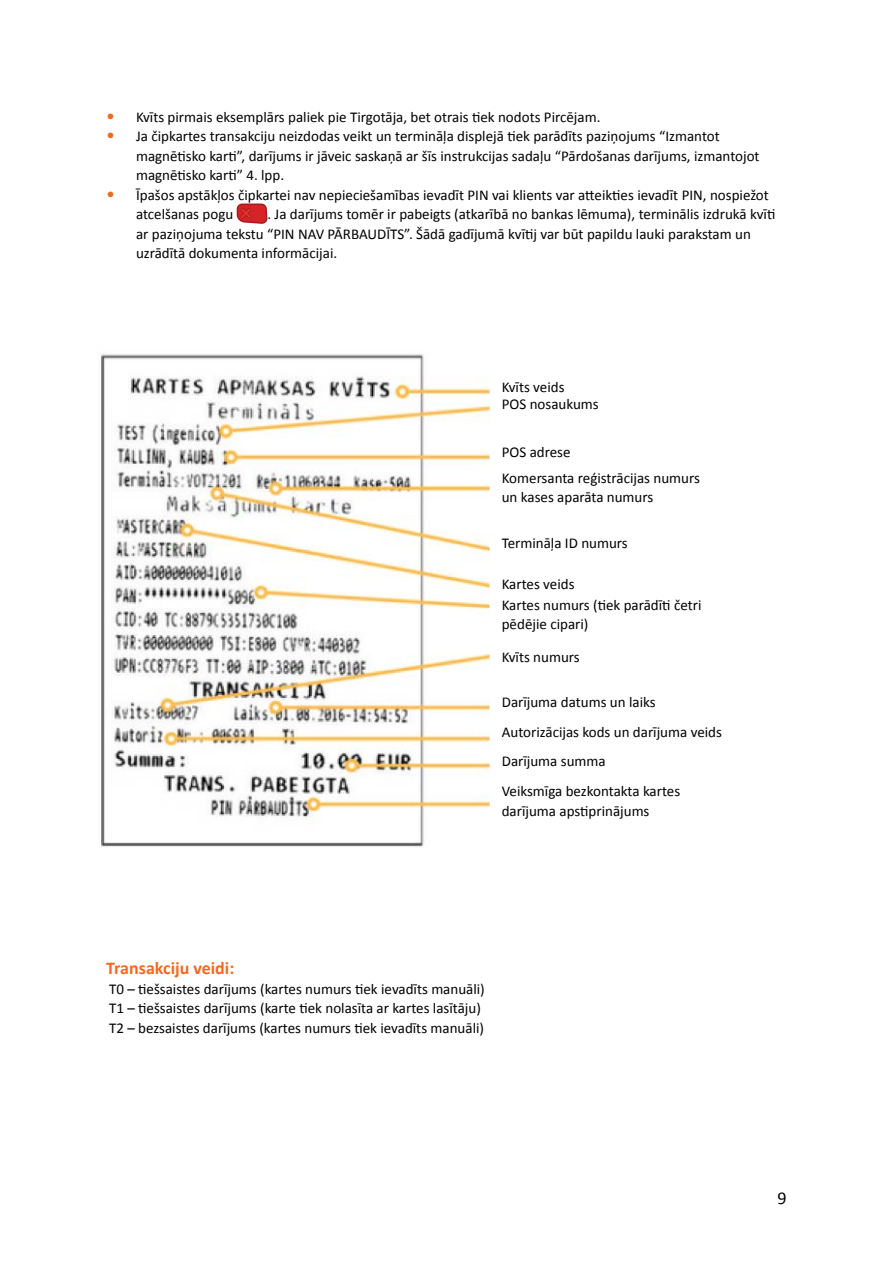
<style>
.page{position:relative;width:893px;height:1263px;background:#fff}
.page>*{position:absolute;margin:0;border:0;box-sizing:border-box;transform-origin:0 0}
.t1{font:700 18px "Calibri";color:#f26921}
.t2{font:18px "Calibri";color:#000}
.t3{font:15px/19.5px "Calibri";color:#000}
.s1{font-size:18px;color:#f26921}
</style>
<div class="page">
<svg style="left:237px;top:204px;width:30px;height:20px"></svg>
<img style="left:101px;top:354px;width:388px;height:494px">
<p class="t3" style="left:106px;top:107px;width:496px"><span class="s1">•</span> Kvīts pirmais eksemplārs paliek pie Tirgotāja, bet otrais tiek nodots Pircējam.</p>
<p class="t3" style="left:136px;top:127px;width:625px;text-indent:-30px"><span class="s1">•</span> Ja čipkartes transakciju neizdodas veikt un termināļa displejā tiek parādīts paziņojums “Izmantot magnētisko karti”, darījums ir jāveic saskaņā ar šīs instrukcijas sadaļu “Pārdošanas darījums, izmantojot magnētisko karti” 4. lpp.</p>
<p class="t3" style="left:136px;top:185px;width:634px;text-indent:-30px"><span class="s1">•</span> Īpašos apstākļos čipkartei nav nepieciešamības ievadīt PIN vai klients var atteikties ievadīt PIN, nospiežot atcelšanas pogu</p>
<p class="t3" style="left:136px;top:205px;width:641px;text-indent:131px">. Ja darījums tomēr ir pabeigts (atkarībā no bankas lēmuma), terminālis izdrukā kvīti ar paziņojuma tekstu “PIN NAV PĀRBAUDĪTS”. Šādā gadījumā kvītij var būt papildu lauki parakstam un uzrādītā dokumenta informācijai.</p>
<p class="t3" style="left:502px;top:379px;width:99px;line-height:16.8px">Kvīts veids<br>POS nosaukums</p>
<p class="t3" style="left:502px;top:442px;width:70px">POS adrese</p>
<p class="t3" style="left:502px;top:468px;width:200px">Komersanta reģistrācijas numurs un kases aparāta numurs</p>
<p class="t3" style="left:502px;top:533px;width:128px">Termināļa ID numurs</p>
<p class="t3" style="left:502px;top:575px;width:74px">Kartes veids</p>
<p class="t3" style="left:502px;top:595px;width:201px">Kartes numurs (tiek parādīti četri pēdējie cipari)</p>
<p class="t3" style="left:502px;top:647px;width:80px">Kvīts numurs</p>
<p class="t3" style="left:502px;top:693px;width:155px">Darījuma datums un laiks</p>
<p class="t3" style="left:502px;top:722px;width:222px">Autorizācijas kods un darījuma veids</p>
<p class="t3" style="left:502px;top:752px;width:105px">Darījuma summa</p>
<p class="t3" style="left:502px;top:781px;width:180px">Veiksmīga bezkontakta kartes darījuma apstiprinājums</p>
<p class="t1" style="left:106px;top:957px;width:130px">Transakciju veidi:</p>
<p class="t3" style="left:109px;top:979px;width:377px">T0 – tiešsaistes darījums (kartes numurs tiek ievadīts manuāli)<br>T1 – tiešsaistes darījums (karte tiek nolasīta ar kartes lasītāju)<br>T2 – bezsaistes darījums (kartes numurs tiek ievadīts manuāli)</p>
<p class="t2" style="left:777px;top:1187px;width:11px">9</p>
</div>
